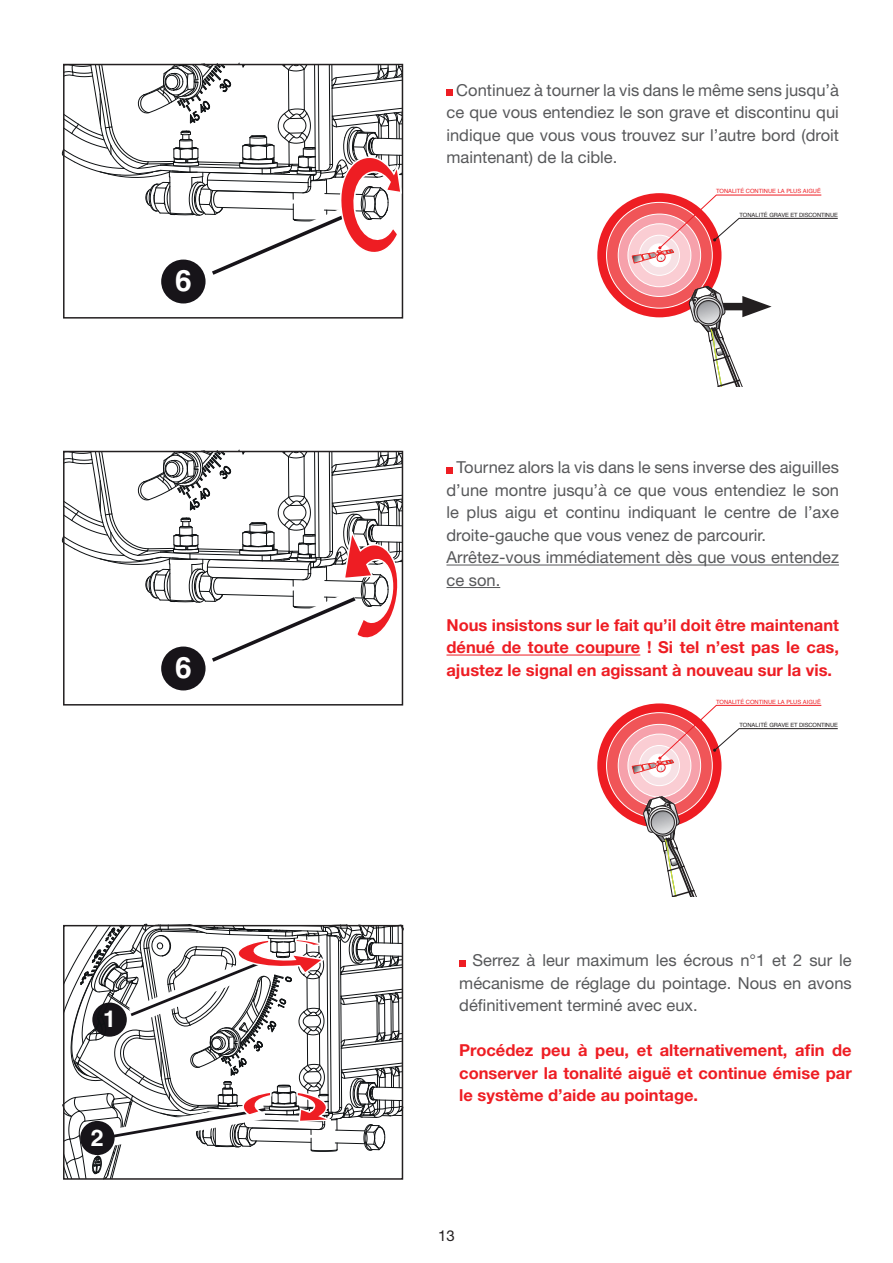
<style>
.page{position:relative;width:893px;height:1263px;background:#fff}
.page>*{position:absolute;margin:0;border:0;box-sizing:border-box;transform-origin:0 0}
.t1{font:700 29.7px "Helvetica";color:#fff}
.t2{font:700 23.1px "Helvetica";color:#fff}
.t3{font:16.5px/22.5px "Helvetica Neue";color:#57585a;text-align:justify}
.t4{font:700 16.5px/22.5px "Helvetica Neue";color:#ee1d23;text-align:justify}
.t5{font:15px "Helvetica Neue";color:#231f20}
.t6{font:5.85px "Helvetica";color:#ee1d23}
.t7{font:5.85px "Helvetica";letter-spacing:-.02em;color:#231f20}
</style>
<div class="page">
<div style="left:446px;top:90px;width:7px;height:6px;background:#ee1d23"></div>
<hr style="left:446px;top:565px;width:393px;height:1px;background:#57585a">
<hr style="left:446px;top:587px;width:54px;height:1px;background:#57585a">
<hr style="left:446px;top:655px;width:194px;height:1px;background:#ee1d23">
<div style="left:446px;top:467px;width:7px;height:6px;background:#ee1d23"></div>
<svg style="left:61px;top:63px;width:342px;height:240px"></svg>
<svg style="left:596px;top:192px;width:127px;height:127px;fill:#ee1d23"></svg>
<div style="left:595px;top:190px;width:129px;height:130px;border:3px solid #fff;border-radius:50%"></div>
<svg style="left:606px;top:202px;width:106px;height:106px;fill:#f05558"></svg>
<div style="left:618px;top:214px;width:83px;height:82px;background:#f6a1ab;border-radius:50%"></div>
<div style="left:628px;top:224px;width:63px;height:63px;background:#facdd3;border-radius:50%"></div>
<div style="left:639px;top:235px;width:40px;height:40px;background:#f7e1e5;border-radius:50%"></div>
<div style="left:639px;top:235px;width:41px;height:41px;border:1px solid #fff;border-radius:50%"></div>
<div style="left:648px;top:244px;width:23px;height:23px;background:#fff;border-radius:50%"></div>
<div style="left:647px;top:243px;width:24px;height:24px;border:1px solid #fff;border-radius:50%"></div>
<svg style="left:632px;top:195px;width:206px;height:68px"></svg>
<svg style="left:689px;top:286px;width:83px;height:100px"></svg>
<svg style="left:596px;top:702px;width:127px;height:127px;fill:#ee1d23"></svg>
<div style="left:606px;top:713px;width:106px;height:105px;background:#f05558;border-radius:50%"></div>
<svg style="left:618px;top:724px;width:83px;height:83px"></svg>
<div style="left:628px;top:734px;width:63px;height:63px;background:#facdd3;border-radius:50%"></div>
<div style="left:639px;top:745px;width:40px;height:41px;background:#f7e1e5;border-radius:50%"></div>
<div style="left:639px;top:745px;width:41px;height:41px;border:1px solid #fff;border-radius:50%"></div>
<div style="left:648px;top:754px;width:23px;height:23px;background:#fff;border-radius:50%"></div>
<div style="left:647px;top:754px;width:24px;height:23px;border:1px solid #fff;border-radius:50%"></div>
<svg style="left:632px;top:705px;width:206px;height:69px"></svg>
<svg style="left:643px;top:796px;width:58px;height:100px"></svg>
<svg style="left:61px;top:450px;width:342px;height:240px"></svg>
<div style="left:459px;top:960px;width:7px;height:6px;background:#ee1d23"></div>
<svg style="left:62px;top:923px;width:342px;height:257px"></svg>
<h1 class="t1" style="left:175px;top:263px;width:18px">6</h1>
<h1 class="t1" style="left:175px;top:650px;width:18px">6</h1>
<h2 class="t2" style="left:103px;top:1005px;width:14px">1</h2>
<h2 class="t2" style="left:91px;top:1123px;width:14px">2</h2>
<p class="t3" style="left:446px;top:79px;width:394px;text-indent:10px">Continuez à tourner la vis dans le même sens jusqu’à ce que vous entendiez le son grave et discontinu qui indique que vous vous trouvez sur l’autre bord (droit maintenant) de la cible.</p>
<p class="t6" style="left:716px;top:187px;width:106px">TONALITÉ CONTINUE LA PLUS AIGUË</p>
<p class="t7" style="left:740px;top:210px;width:100px">TONALITÉ GRAVE ET DISCONTINUE</p>
<p class="t3" style="left:446px;top:456px;width:394px;text-align:left;text-indent:10px">Tournez alors la vis dans le sens inverse des aiguilles d’une montre jusqu’à ce que vous entendiez le son le plus aigu et continu indiquant le centre de l’axe droite-gauche que vous venez de parcourir.<br>Arrêtez-vous immédiatement dès que vous entendez ce son.</p>
<p class="t4" style="left:446px;top:613px;width:394px">Nous insistons sur le fait qu’il doit être maintenant dénué de toute coupure ! Si tel n’est pas le cas, ajustez le signal en agissant à nouveau sur la vis.</p>
<p class="t6" style="left:716px;top:697px;width:106px">TONALITÉ CONTINUE LA PLUS AIGUË</p>
<p class="t7" style="left:740px;top:720px;width:100px">TONALITÉ GRAVE ET DISCONTINUE</p>
<p class="t3" style="left:459px;top:949px;width:394px;text-indent:13px">Serrez à leur maximum les écrous n°1 et 2 sur le mécanisme de réglage du pointage. Nous en avons définitivement terminé avec eux.</p>
<p class="t4" style="left:459px;top:1039px;width:394px">Procédez peu à peu, et alternativement, afin de conserver la tonalité aiguë et continue émise par le système d’aide au pointage.</p>
<p class="t5" style="left:438px;top:1226px;width:18px">13</p>
</div>
